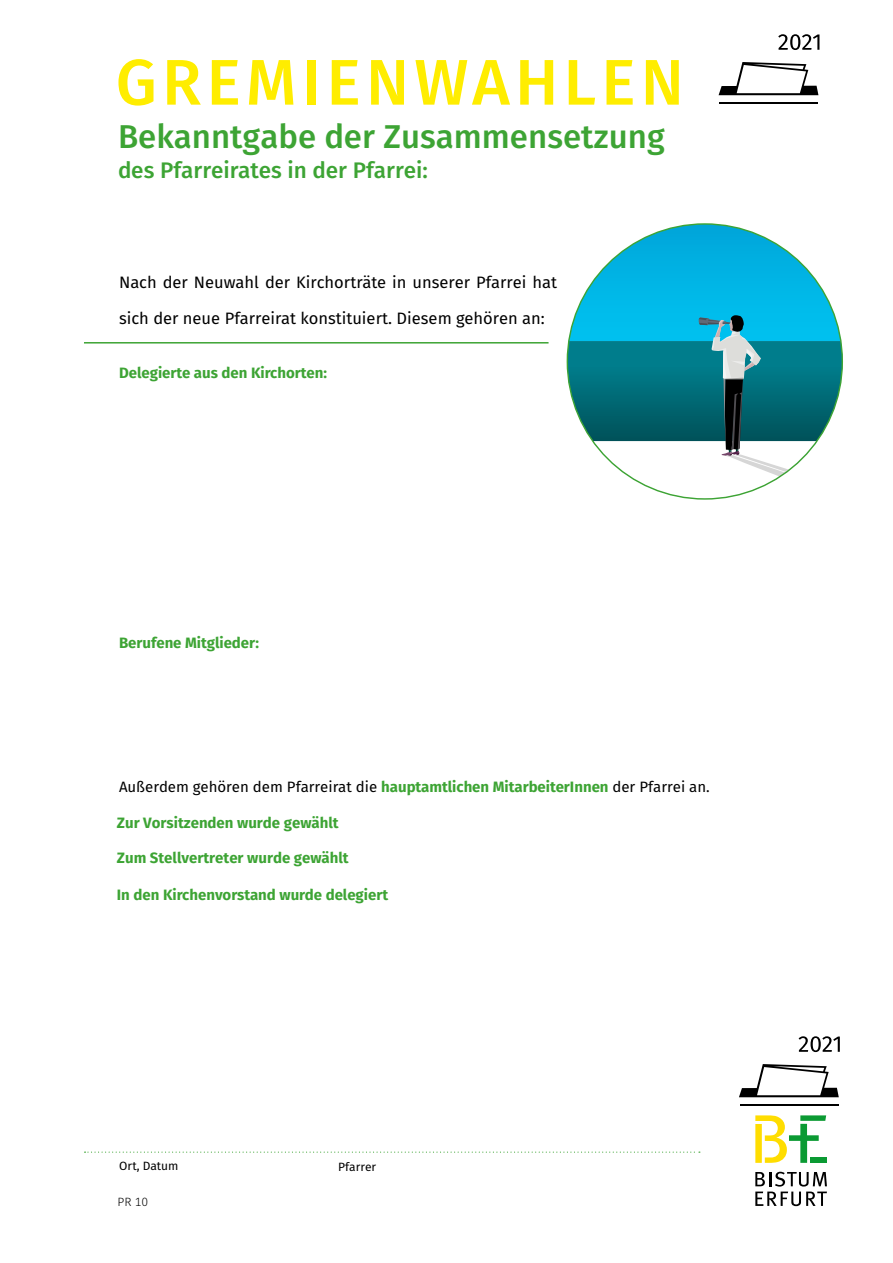
<style>
.page{position:relative;width:893px;height:1263px;background:#fff}
.page>*{position:absolute;margin:0;border:0;box-sizing:border-box;transform-origin:0 0}
.t1{font:500 64.5px "Fira Sans";letter-spacing:.08em;color:#ffed00}
.t2{font:500 33px "Fira Sans";color:#3da434}
.t3{font:500 22.5px "Fira Sans";color:#3da434}
.t4{font:16.5px/36px "Fira Sans";color:#000}
.t5{font:700 15px "Fira Sans";color:#3da434}
.t6{font:15px "Fira Sans";color:#000}
.t7{font:12px "Fira Sans";color:#000}
.t8{font:300 12px "Fira Sans";color:#000}
.s1{font-weight:700;color:#3da434}
</style>
<div class="page">
<svg style="left:719px;top:62px;width:99px;height:33px"></svg>
<hr style="left:719px;top:102px;width:99px;height:2px;background:#000">
<svg style="left:778px;top:34px;width:41px;height:16px"></svg>
<svg style="left:567px;top:224px;width:275px;height:275px"></svg>
<hr style="left:84px;top:342px;width:465px;height:2px;background:#3da434">
<svg style="left:85px;top:1151px;width:615px;height:2px"></svg>
<div style="left:810px;top:1157px;width:17px;height:6px;background:#0b9a33"></div>
<svg style="left:755px;top:1115px;width:71px;height:48px"></svg>
<svg style="left:755px;top:1172px;width:72px;height:34px"></svg>
<svg style="left:739px;top:1064px;width:100px;height:33px"></svg>
<hr style="left:740px;top:1104px;width:98px;height:2px;background:#000">
<svg style="left:799px;top:1036px;width:41px;height:16px"></svg>
<h1 class="t1" style="left:116px;top:37px;width:570px">GREMIENWAHLEN</h1>
<h2 class="t2" style="left:118px;top:113px;width:548px">Bekanntgabe der Zusammensetzung</h2>
<h3 class="t3" style="left:118px;top:154px;width:311px">des Pfarreirates in der Pfarrei:</h3>
<p class="t4" style="left:119px;top:264px;width:439px">Nach der Neuwahl der Kirchorträte in unserer Pfarrei hat sich der neue Pfarreirat konstituiert. Diesem gehören an:</p>
<p class="t5" style="left:119px;top:360px;width:209px">Delegierte aus den Kirchorten:</p>
<p class="t5" style="left:119px;top:630px;width:141px">Berufene Mitglieder:</p>
<p class="t6" style="left:119px;top:776px;width:592px">Außerdem gehören dem Pfarreirat die <span class="s1">hauptamtlichen MitarbeiterInnen</span> der Pfarrei an.</p>
<p class="t5" style="left:117px;top:810px;width:223px">Zur Vorsitzenden wurde gewählt</p>
<p class="t5" style="left:117px;top:845px;width:233px">Zum Stellvertreter wurde gewählt</p>
<p class="t5" style="left:117px;top:882px;width:273px">In den Kirchenvorstand wurde delegiert</p>
<p class="t7" style="left:119px;top:1157px;width:61px">Ort, Datum</p>
<p class="t7" style="left:338px;top:1158px;width:40px">Pfarrer</p>
<p class="t8" style="left:118px;top:1193px;width:32px">PR 10</p>
</div>
